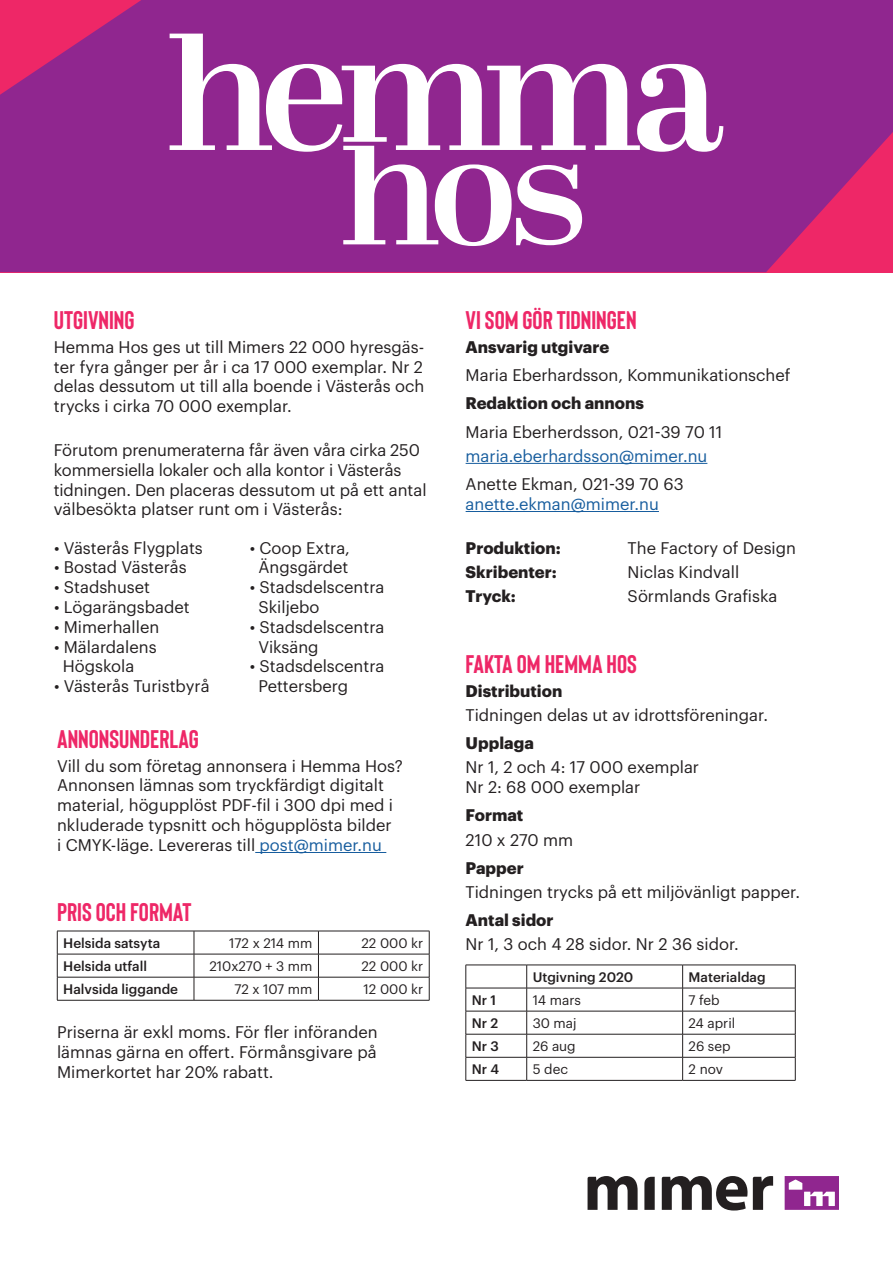
<style>
.page{position:relative;width:893px;height:1263px;background:#fff}
.page>*{position:absolute;margin:0;border:0;box-sizing:border-box;transform-origin:0 0}
.t1{font:700 25.5px "Bison";color:#ee2767}
.t2{font:16.5px/19.8px "Graphik";color:#231f20}
.t3{font:700 16.5px "Graphik";color:#231f20}
.t4{font:16.5px "Graphik";color:#175d9e}
.t5{font:13.5px "Graphik";color:#231f20}
.t6{font:500 13.5px "Graphik";color:#231f20}
.s1{color:#175d9e}
</style>
<div class="page">
<hr style="left:466px;top:463px;width:241px;height:1px;background:#175d9e">
<hr style="left:466px;top:511px;width:193px;height:1px;background:#175d9e">
<svg style="left:644px;top:1177px;width:11px;height:33px"></svg>
<svg style="left:588px;top:1176px;width:50px;height:34px"></svg>
<svg style="left:662px;top:1176px;width:85px;height:34px"></svg>
<svg style="left:753px;top:1176px;width:20px;height:34px"></svg>
<svg style="left:785px;top:1176px;width:54px;height:34px"></svg>
<hr style="left:466px;top:965px;width:61px;height:1px;background:#231f20">
<hr style="left:527px;top:965px;width:156px;height:1px;background:#231f20">
<hr style="left:683px;top:965px;width:112px;height:1px;background:#231f20">
<hr style="left:466px;top:988px;width:61px;height:1px;background:#231f20">
<hr style="left:527px;top:988px;width:156px;height:1px;background:#231f20">
<hr style="left:683px;top:988px;width:112px;height:1px;background:#231f20">
<hr style="left:466px;top:1011px;width:61px;height:1px;background:#231f20">
<hr style="left:527px;top:1011px;width:156px;height:1px;background:#231f20">
<hr style="left:683px;top:1011px;width:112px;height:1px;background:#231f20">
<hr style="left:466px;top:1034px;width:61px;height:1px;background:#231f20">
<hr style="left:527px;top:1034px;width:156px;height:1px;background:#231f20">
<hr style="left:683px;top:1034px;width:112px;height:1px;background:#231f20">
<hr style="left:466px;top:1057px;width:61px;height:1px;background:#231f20">
<svg style="left:466px;top:965px;width:1px;height:115px"></svg>
<hr style="left:527px;top:1057px;width:156px;height:1px;background:#231f20">
<svg style="left:526px;top:965px;width:1px;height:115px"></svg>
<hr style="left:683px;top:1057px;width:112px;height:1px;background:#231f20">
<svg style="left:682px;top:965px;width:1px;height:115px"></svg>
<svg style="left:795px;top:965px;width:1px;height:115px"></svg>
<hr style="left:466px;top:1080px;width:61px;height:1px;background:#231f20">
<hr style="left:527px;top:1080px;width:156px;height:1px;background:#231f20">
<hr style="left:683px;top:1080px;width:112px;height:1px;background:#231f20">
<svg style="left:0;top:0;width:893px;height:272px;background:#9b268a"></svg>
<svg style="left:170px;top:34px;width:553px;height:212px"></svg>
<hr style="left:255px;top:852px;width:131px;height:1px;background:#175d9e">
<hr style="left:57px;top:931px;width:137px;height:1px;background:#231f20">
<hr style="left:194px;top:931px;width:124px;height:1px;background:#231f20">
<hr style="left:318px;top:931px;width:111px;height:1px;background:#231f20">
<hr style="left:57px;top:954px;width:137px;height:1px;background:#231f20">
<hr style="left:194px;top:954px;width:124px;height:1px;background:#231f20">
<hr style="left:318px;top:954px;width:111px;height:1px;background:#231f20">
<hr style="left:57px;top:977px;width:137px;height:1px;background:#231f20">
<svg style="left:57px;top:931px;width:1px;height:69px"></svg>
<hr style="left:194px;top:977px;width:124px;height:1px;background:#231f20">
<svg style="left:194px;top:931px;width:1px;height:69px"></svg>
<hr style="left:318px;top:977px;width:111px;height:1px;background:#231f20">
<svg style="left:318px;top:931px;width:1px;height:69px"></svg>
<svg style="left:429px;top:931px;width:1px;height:69px"></svg>
<hr style="left:57px;top:1000px;width:137px;height:1px;background:#231f20">
<hr style="left:194px;top:1000px;width:124px;height:1px;background:#231f20">
<hr style="left:318px;top:1000px;width:111px;height:1px;background:#231f20">
<h1 class="t1" style="left:54px;top:304px;width:82px">UTGIVNING</h1>
<p class="t2" style="left:54px;top:335px;width:372px;text-align:justify">Hemma Hos ges ut till Mimers 22 000 hyresgäs&shy;ter fyra gånger per år i ca 17 000 exemplar. Nr 2 delas dessutom ut till alla boende i Västerås och trycks i cirka 70 000 exemplar.</p>
<p class="t2" style="left:54px;top:439px;width:374px">Förutom prenumeraterna får även våra cirka 250 kommersiella lokaler och alla kontor i Västerås tidningen. Den placeras dessutom ut på ett antal välbesökta platser runt om i Västerås:</p>
<p class="t2" style="left:54px;top:536px;width:150px">• Västerås Flygplats</p>
<p class="t2" style="left:54px;top:556px;width:134px">• Bostad Västerås</p>
<p class="t2" style="left:54px;top:576px;width:98px">• Stadshuset</p>
<p class="t2" style="left:54px;top:596px;width:137px">• Lögarängsbadet</p>
<p class="t2" style="left:54px;top:615px;width:107px">• Mimerhallen</p>
<p class="t2" style="left:63px;top:635px;width:95px;text-indent:-9px">• Mälardalens<br>Högskola</p>
<p class="t2" style="left:54px;top:675px;width:157px">• Västerås Turistbyrå</p>
<p class="t2" style="left:250px;top:536px;width:102px;text-align:center">• Coop Extra,<br>Ängsgärdet</p>
<p class="t2" style="left:258px;top:576px;width:127px;text-indent:-9px">• Stadsdelscentra<br>Skiljebo</p>
<p class="t2" style="left:258px;top:615px;width:127px;text-indent:-9px">• Stadsdelscentra<br>Viksäng</p>
<p class="t2" style="left:258px;top:655px;width:127px;text-indent:-9px">• Stadsdelscentra<br>Pettersberg</p>
<h1 class="t1" style="left:57px;top:723px;width:143px">ANNONSUNDERLAG</h1>
<p class="t2" style="left:57px;top:754px;width:347px">Vill du som företag annonsera i Hemma Hos?<br>Annonsen lämnas som tryckfärdigt digitalt material, högupplöst PDF-fil i 300 dpi med i nkluderade typsnitt och högupplösta bilder<br>i CMYK-läge. Levereras till <span class="s1">post@mimer.nu</span></p>
<h1 class="t1" style="left:57px;top:896px;width:136px">PRIS OCH FORMAT</h1>
<p class="t6" style="left:63px;top:933px;width:98px">Helsida satsyta</p>
<p class="t5" style="left:229px;top:933px;width:85px">172 x 214 mm</p>
<p class="t5" style="left:361px;top:933px;width:63px">22 000 kr</p>
<p class="t6" style="left:63px;top:956px;width:85px">Helsida utfall</p>
<p class="t5" style="left:209px;top:956px;width:105px">210x270 + 3 mm</p>
<p class="t5" style="left:361px;top:956px;width:63px">22 000 kr</p>
<p class="t6" style="left:63px;top:979px;width:116px">Halvsida liggande</p>
<p class="t5" style="left:234px;top:979px;width:80px">72 x 107 mm</p>
<p class="t5" style="left:364px;top:979px;width:61px">12 000 kr</p>
<p class="t2" style="left:57px;top:1021px;width:322px;text-align:justify">Priserna är exkl moms. För fler införanden lämnas gärna en offert. Förmånsgivare på Mimerkortet har 20% rabatt.</p>
<h1 class="t1" style="left:466px;top:304px;width:172px">VI SOM GÖR TIDNINGEN</h1>
<p class="t3" style="left:466px;top:334px;width:145px">Ansvarig utgivare</p>
<p class="t2" style="left:466px;top:364px;width:326px">Maria Eberhardsson, Kommunikationschef</p>
<p class="t3" style="left:466px;top:391px;width:180px">Redaktion och annons</p>
<p class="t2" style="left:466px;top:420px;width:258px">Maria Eberherdsson, 021-39 70 11</p>
<p class="t4" style="left:466px;top:443px;width:243px">maria.eberhardsson@mimer.nu</p>
<p class="t2" style="left:466px;top:473px;width:220px">Anette Ekman, 021-39 70 63</p>
<p class="t4" style="left:466px;top:491px;width:195px">anette.ekman@mimer.nu</p>
<p class="t3" style="left:466px;top:535px;width:97px">Produktion:</p>
<p class="t2" style="left:628px;top:536px;width:170px">The Factory of Design</p>
<p class="t3" style="left:466px;top:559px;width:93px">Skribenter:</p>
<p class="t2" style="left:628px;top:560px;width:113px">Niclas Kindvall</p>
<p class="t3" style="left:466px;top:583px;width:52px">Tryck:</p>
<p class="t2" style="left:628px;top:584px;width:151px">Sörmlands Grafiska</p>
<h1 class="t1" style="left:466px;top:648px;width:173px">FAKTA OM HEMMA HOS</h1>
<p class="t3" style="left:466px;top:678px;width:98px">Distribution</p>
<p class="t2" style="left:466px;top:704px;width:304px">Tidningen delas ut av idrottsföreningar.</p>
<p class="t3" style="left:466px;top:730px;width:70px">Upplaga</p>
<p class="t2" style="left:466px;top:756px;width:235px">Nr 1, 2 och 4: 17 000 exemplar<br>Nr 2: 68 000 exemplar</p>
<p class="t3" style="left:466px;top:803px;width:59px">Format</p>
<p class="t2" style="left:466px;top:828px;width:109px">210 x 270 mm</p>
<p class="t3" style="left:466px;top:855px;width:60px">Papper</p>
<p class="t2" style="left:466px;top:881px;width:336px">Tidningen trycks på ett miljövänligt papper.</p>
<p class="t3" style="left:466px;top:907px;width:89px">Antal sidor</p>
<p class="t2" style="left:466px;top:933px;width:275px">Nr 1, 3 och 4 28 sidor. Nr 2 36 sidor.</p>
<p class="t6" style="left:533px;top:967px;width:102px">Utgivning 2020</p>
<p class="t6" style="left:689px;top:967px;width:79px">Materialdag</p>
<p class="t6" style="left:472px;top:990px;width:26px">Nr 1</p>
<p class="t5" style="left:533px;top:990px;width:50px">14 mars</p>
<p class="t5" style="left:689px;top:990px;width:33px">7 feb</p>
<p class="t6" style="left:472px;top:1013px;width:28px">Nr 2</p>
<p class="t5" style="left:533px;top:1013px;width:45px">30 maj</p>
<p class="t5" style="left:689px;top:1013px;width:48px">24 april</p>
<p class="t6" style="left:472px;top:1036px;width:29px">Nr 3</p>
<p class="t5" style="left:533px;top:1036px;width:45px">26 aug</p>
<p class="t5" style="left:689px;top:1036px;width:43px">26 sep</p>
<p class="t6" style="left:472px;top:1059px;width:29px">Nr 4</p>
<p class="t5" style="left:533px;top:1059px;width:37px">5 dec</p>
<p class="t5" style="left:689px;top:1059px;width:36px">2 nov</p>
</div>
